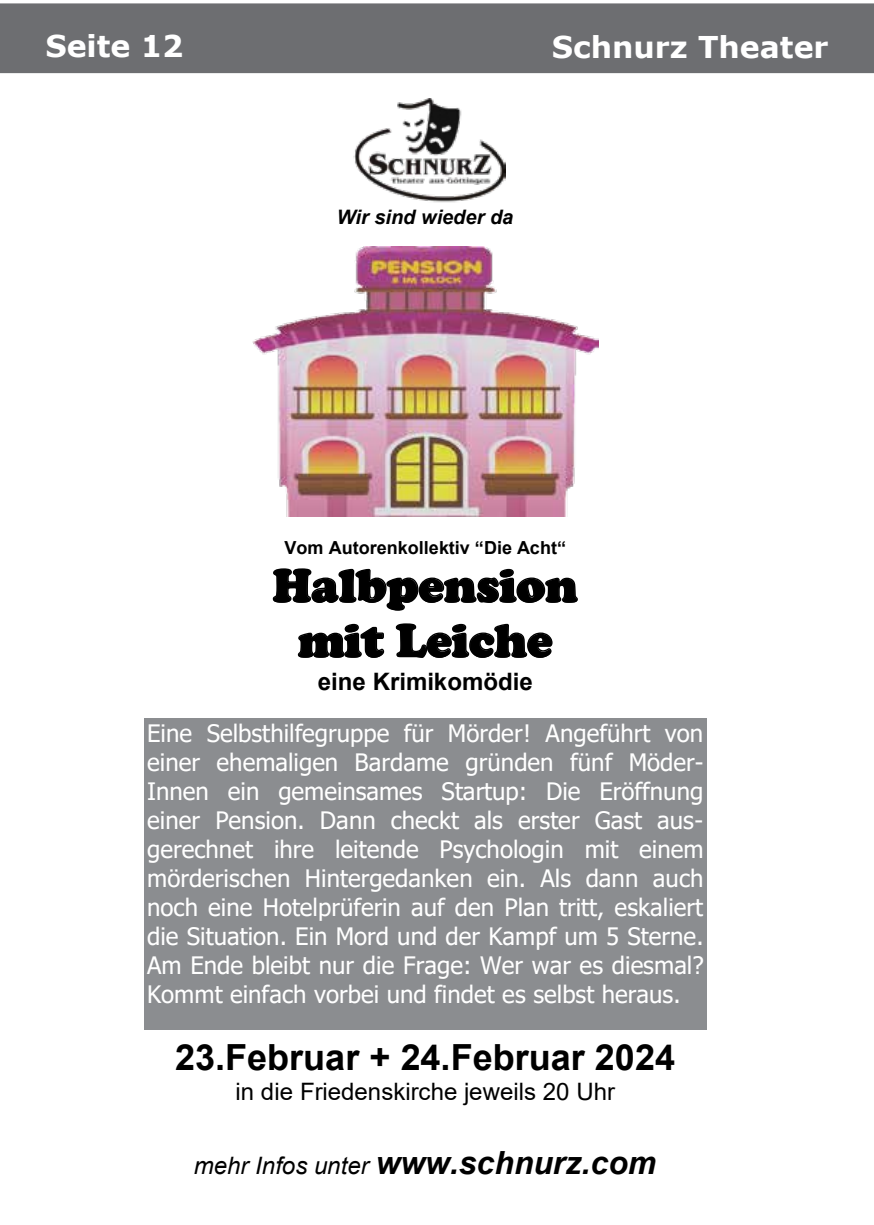
<style>
.page{position:relative;width:874px;height:1225px;background:#fff}
.page>*{position:absolute;margin:0;border:0;box-sizing:border-box;transform-origin:0 0}
.t1{font:900 48px/55px "Cooper";color:#000;text-align:center}
.t2{font:700 36px "Arial";color:#000}
.t3{font:italic 700 32px "Arial";color:#000}
.t4{font:700 30px "Verdana";color:#fff}
.t5{font:24px/29px "Tahoma";color:#fff;text-align:justify}
.t6{font:24px "Arial";color:#000}
.t7{font:700 24px "Arial";color:#000}
.t8{font:italic 700 20px "Arial";color:#000}
.t9{font:700 18px "Arial";color:#000}
.s1{font-weight:400;font-size:24px}
</style>
<div class="page">
<div style="left:0;top:3px;width:873px;height:71px;background:#6d6e71"></div>
<img style="left:353px;top:98px;width:152px;height:105px">
<img style="left:252px;top:246px;width:345px;height:269px">
<svg style="left:272px;top:515px;width:306px;height:143px"></svg>
<div style="left:144px;top:718px;width:562px;height:29px;background:#8b8d90"></div>
<div style="left:144px;top:747px;width:562px;height:29px;background:#8b8d90"></div>
<div style="left:144px;top:776px;width:562px;height:29px;background:#8b8d90"></div>
<div style="left:144px;top:805px;width:562px;height:29px;background:#8b8d90"></div>
<div style="left:144px;top:834px;width:562px;height:29px;background:#8b8d90"></div>
<div style="left:144px;top:863px;width:562px;height:29px;background:#8b8d90"></div>
<div style="left:144px;top:892px;width:562px;height:29px;background:#8b8d90"></div>
<div style="left:144px;top:921px;width:562px;height:29px;background:#8b8d90"></div>
<div style="left:144px;top:950px;width:562px;height:29px;background:#8b8d90"></div>
<div style="left:144px;top:979px;width:562px;height:51px;background:#8b8d90"></div>
<p class="t4" style="left:45px;top:25px;width:139px">Seite 12</p>
<p class="t4" style="left:551px;top:26px;width:278px">Schnurz Theater</p>
<p class="t8" style="left:336px;top:203px;width:178px">Wir sind wieder da</p>
<p class="t9" style="left:284px;top:535px;width:283px">Vom Autorenkollektiv “Die Acht“</p>
<h1 class="t1" style="left:273px;top:558px;width:306px">Halbpension mit Leiche</h1>
<p class="t7" style="left:317px;top:665px;width:216px">eine Krimikomödie</p>
<p class="t5" style="left:147px;top:720px;width:558px">Eine Selbsthilfegruppe für Mörder! Angeführt von einer ehemaligen Bardame gründen fünf Möder-Innen ein gemeinsames Startup: Die Eröffnung einer Pension. Dann checkt als erster Gast aus&shy;gerechnet ihre leitende Psychologin mit einem mörderischen Hintergedanken ein. Als dann auch noch eine Hotelprüferin auf den Plan tritt, eskaliert die Situation. Ein Mord und der Kampf um 5 Sterne.<br>Am Ende bleibt nur die Frage: Wer war es diesmal?<br>Kommt einfach vorbei und findet es selbst heraus.</p>
<h2 class="t2" style="left:175px;top:1031px;width:501px">23.Februar + 24.Februar 2024</h2>
<p class="t6" style="left:235px;top:1075px;width:381px">in die Friedenskirche jeweils 20 Uhr</p>
<h3 class="t3" style="left:194px;top:1141px;width:464px"><span class="s1">mehr Infos unter</span> www.schnurz.com</h3>
</div>
